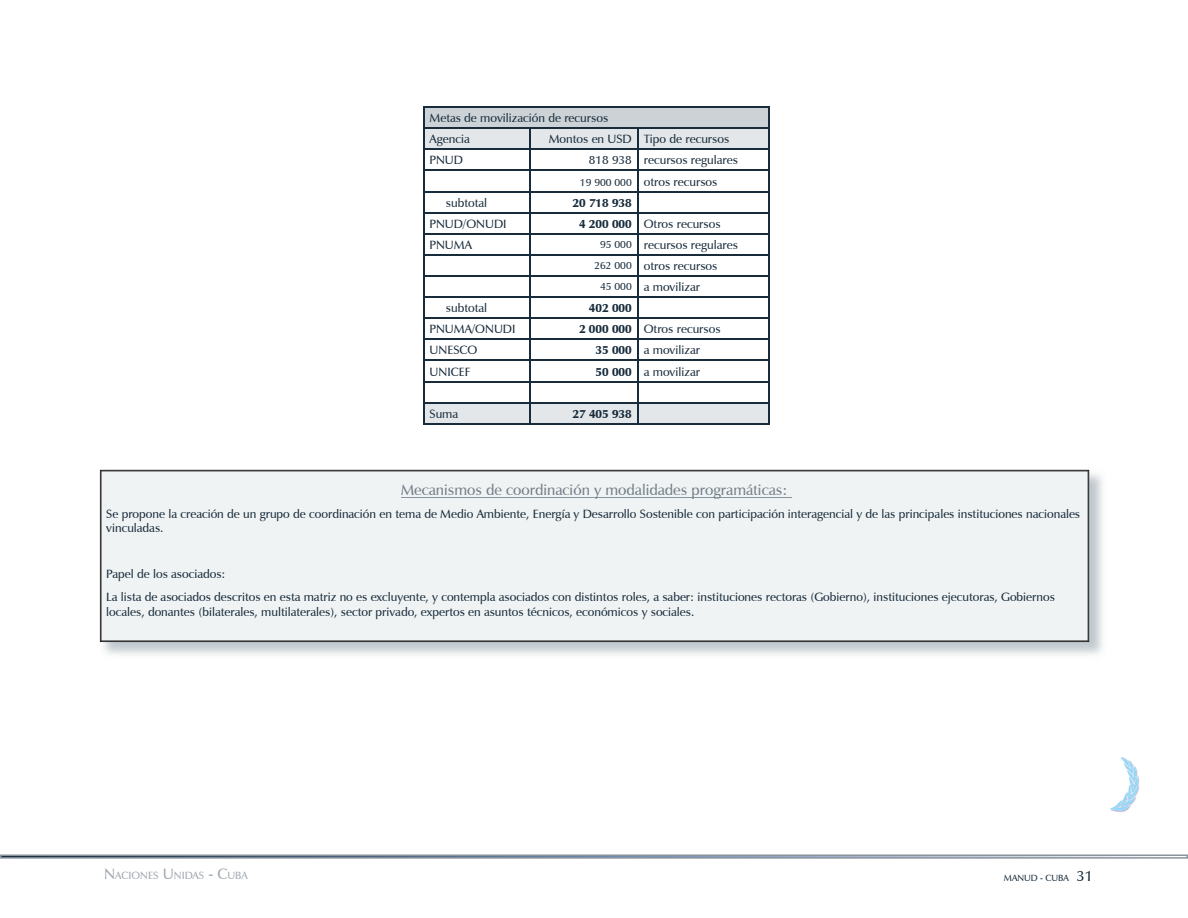
<style>
.page{position:relative;width:1188px;height:918px;background:#fff}
.page>*{position:absolute;margin:0;border:0;box-sizing:border-box;transform-origin:0 0}
.t1{font:600 15px "Zapf Humanist 601 BT";color:#737f8a}
.t2{font:600 12px/21.1px "Zapf Humanist 601 BT";color:#182c3c}
.t3{font:900 12px "Zapf Humanist 601 BT";color:#182c3c}
.t4{font:600 10.5px "Zapf Humanist 601 BT";color:#a0a9b1}
.t5{font:600 9px "Zapf Humanist 601 BT";color:#182c3c}
.s1{font-size:10.5px}
.s2{font-weight:900}
.s3{font-size:15px}
</style>
<div class="page">
<svg style="left:1110px;top:757px;width:28px;height:53px"></svg>
<svg style="left:0;top:854px;width:1188px;height:5px;background:#99a3ae"></svg>
<img style="left:99px;top:469px;width:1004px;height:186px">
<div style="left:101px;top:471px;width:987px;height:170px;background:#f0f3f3"></div>
<hr style="left:401px;top:497px;width:390px;height:1px;background:#8a949c">
<hr style="left:423px;top:106px;width:107px;height:2px;background:#182c3c">
<hr style="left:530px;top:106px;width:108px;height:2px;background:#182c3c">
<hr style="left:638px;top:106px;width:131px;height:2px;background:#182c3c">
<svg style="left:423px;top:108px;width:346px;height:315px"></svg>
<hr style="left:423px;top:423px;width:107px;height:2px;background:#182c3c">
<hr style="left:530px;top:423px;width:108px;height:2px;background:#182c3c">
<hr style="left:638px;top:423px;width:131px;height:2px;background:#182c3c">
<p class="t2" style="left:430px;top:107px;width:180px">Metas de movilización de recursos<br>Agencia</p>
<p class="t2" style="left:549px;top:129px;width:182px">Montos en USD Tipo de recursos</p>
<p class="t2" style="left:430px;top:150px;width:35px">PNUD</p>
<p class="t2" style="left:580px;top:150px;width:160px;text-indent:9px">818 938 recursos regulares<br><span class="s1">19 900 000</span> otros recursos</p>
<p class="t2" style="left:446px;top:192px;width:43px">subtotal</p>
<p class="t3" style="left:573px;top:195px;width:61px">20 718 938</p>
<p class="t2" style="left:430px;top:213px;width:79px">PNUD/ONUDI</p>
<p class="t2" style="left:579px;top:213px;width:143px"><span class="s2">4 200 000</span> Otros recursos</p>
<p class="t2" style="left:430px;top:234px;width:44px">PNUMA</p>
<p class="t2" style="left:600px;top:234px;width:139px"><span class="s1">95 000</span> recursos regulares</p>
<p class="t2" style="left:594px;top:255px;width:125px"><span class="s1">262 000</span> otros recursos</p>
<p class="t2" style="left:600px;top:276px;width:101px"><span class="s1">45 000</span> a movilizar</p>
<p class="t2" style="left:446px;top:298px;width:43px">subtotal</p>
<p class="t3" style="left:589px;top:301px;width:44px">402 000</p>
<p class="t2" style="left:430px;top:319px;width:87px">PNUMA/ONUDI</p>
<p class="t2" style="left:579px;top:319px;width:143px"><span class="s2">2 000 000</span> Otros recursos</p>
<p class="t2" style="left:430px;top:340px;width:49px">UNESCO</p>
<p class="t2" style="left:596px;top:340px;width:106px"><span class="s2">35 000</span> a movilizar</p>
<p class="t2" style="left:430px;top:361px;width:43px">UNICEF</p>
<p class="t2" style="left:596px;top:361px;width:106px"><span class="s2">50 000</span> a movilizar</p>
<p class="t2" style="left:430px;top:403px;width:30px">Suma</p>
<p class="t3" style="left:573px;top:406px;width:61px">27 405 938</p>
<p class="t1" style="left:401px;top:481px;width:388px">Mecanismos de coordinación y modalidades programáticas:</p>
<p class="t2" style="left:106px;top:507px;width:975px;line-height:14.4px">Se propone la creación de un grupo de coordinación en tema de Medio Ambiente, Energía y Desarrollo Sostenible con participación interagencial y de las principales instituciones nacionales vinculadas.</p>
<p class="t2" style="left:106px;top:563px;width:950px;line-height:23px">Papel de los asociados:<br>La lista de asociados descritos en esta matriz no es excluyente, y contempla asociados con distintos roles, a saber: instituciones rectoras (Gobierno), instituciones ejecutoras, Gobiernos</p>
<p class="t2" style="left:106px;top:601px;width:590px">locales, donantes (bilaterales, multilaterales), sector privado, expertos en asuntos técnicos, económicos y sociales.</p>
<p class="t4" style="left:104px;top:869px;width:145px"><span class="s3">N</span>ACIONES <span class="s3">U</span>NIDAS <span class="s3">- C</span>UBA</p>
<p class="t5" style="left:1004px;top:872px;width:91px">MANUD - CUBA <span class="s3">31</span></p>
</div>
